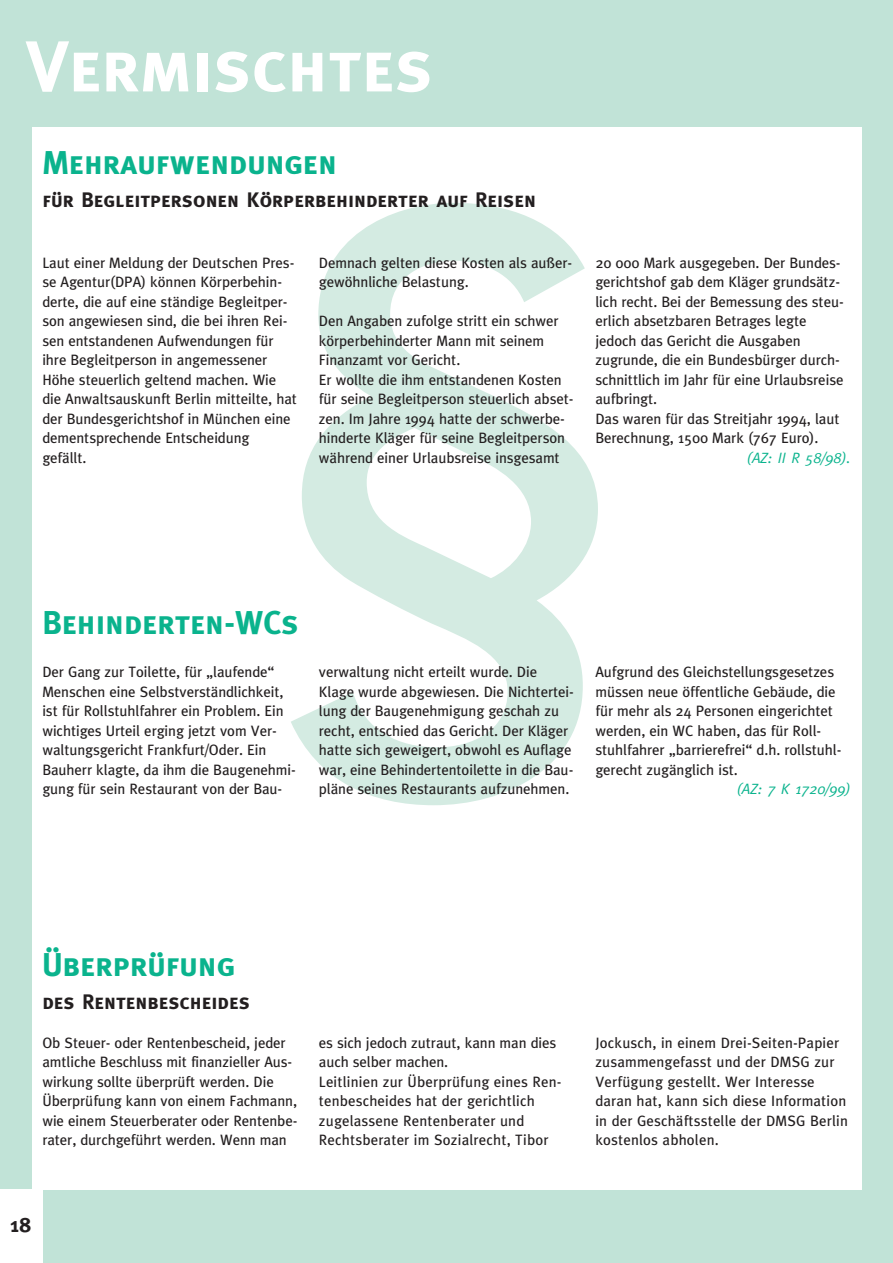
<style>
.page{position:relative;width:893px;height:1263px;background:#fff}
.page>*{position:absolute;margin:0;border:0;box-sizing:border-box;transform-origin:0 0}
.t1{font:690px "Meta";color:#d4ebe2}
.t2{font:72px "Meta Bold Caps";color:#fff}
.t3{font:33px "Meta Bold Caps";color:#0ab38d}
.t4{font:21px "Meta Bold Caps";color:#231f20}
.t5{font:700 21px "Meta Plus";color:#231f20}
.t6{font:15px/19.5px "Meta";color:#231f20}
.t7{font:italic 15px "Meta";color:#0ab38d}
</style>
<div class="page">
<div style="left:0;top:0;width:892px;height:1263px;background:#c1e3d7"></div>
<div style="left:32px;top:127px;width:829px;height:1063px;background:#fff"></div>
<div style="left:0;top:1190px;width:42px;height:73px;background:#fff"></div>
<h2 class="t2" style="left:26px;top:24px;width:408px">Vermischtes</h2>
<h3 class="t3" style="left:42px;top:143px;width:296px">Mehraufwendungen</h3>
<h3 class="t4" style="left:42px;top:187px;width:495px">für Begleitpersonen Körperbehinderter auf Reisen</h3>
<h1 class="t1" style="left:252px;top:209px;width:385px">§</h1>
<p class="t6" style="left:595px;top:254px;width:250px">20 000 Mark ausgegeben. Der Bundes&shy;gerichtshof gab dem Kläger grundsätz&shy;lich recht. Bei der Bemessung des steu&shy;erlich absetzbaren Betrages legte jedoch das Gericht die Ausgaben zugrunde, die ein Bundesbürger durch&shy;schnittlich im Jahr für eine Urlaubsreise aufbringt.<br>Das waren für das Streitjahr 1994, laut Berechnung, 1500 Mark (767 Euro).</p>
<p class="t7" style="left:746px;top:452px;width:105px">(AZ: II R 58/98).</p>
<p class="t6" style="left:42px;top:254px;width:256px">Laut einer Meldung der Deutschen Pres&shy;se Agentur(DPA) können Körperbehin&shy;derte, die auf eine ständige Begleitper&shy;son angewiesen sind, die bei ihren Rei&shy;sen entstandenen Aufwendungen für ihre Begleitperson in angemessener Höhe steuerlich geltend machen. Wie die Anwaltsauskunft Berlin mitteilte, hat der Bundesgerichtshof in München eine dementsprechende Entscheidung gefällt.</p>
<p class="t6" style="left:319px;top:254px;width:255px">Demnach gelten diese Kosten als außer&shy;gewöhnliche Belastung.</p>
<p class="t6" style="left:319px;top:313px;width:256px">Den Angaben zufolge stritt ein schwer körperbehinderter Mann mit seinem Finanzamt vor Gericht.<br>Er wollte die ihm entstandenen Kosten für seine Begleitperson steuerlich abset&shy;zen. Im Jahre 1994 hatte der schwerbe&shy;hinderte Kläger für seine Begleitperson während einer Urlaubsreise insgesamt</p>
<h3 class="t3" style="left:42px;top:604px;width:258px">Behinderten-WCs</h3>
<p class="t6" style="left:42px;top:664px;width:255px">Der Gang zur Toilette, für „laufende“ Menschen eine Selbstverständlichkeit, ist für Rollstuhlfahrer ein Problem. Ein wichtiges Urteil erging jetzt vom Ver&shy;waltungsgericht Frankfurt/Oder. Ein Bauherr klagte, da ihm die Baugenehmi&shy;gung für sein Restaurant von der Bau-</p>
<p class="t6" style="left:595px;top:664px;width:247px">Aufgrund des Gleichstellungsgesetzes müssen neue öffentliche Gebäude, die für mehr als 24 Personen eingerichtet werden, ein WC haben, das für Roll&shy;stuhlfahrer „barrierefrei“ d.h. rollstuhl&shy;gerecht zugänglich ist.</p>
<p class="t6" style="left:319px;top:664px;width:256px">verwaltung nicht erteilt wurde. Die Klage wurde abgewiesen. Die Nichtertei&shy;lung der Baugenehmigung geschah zu recht, entschied das Gericht. Der Kläger hatte sich geweigert, obwohl es Auflage war, eine Behindertentoilette in die Bau&shy;pläne seines Restaurants aufzunehmen.</p>
<p class="t7" style="left:736px;top:784px;width:115px">(AZ: 7 K 1720/99)</p>
<h3 class="t3" style="left:42px;top:946px;width:194px">Überprüfung</h3>
<h3 class="t4" style="left:42px;top:989px;width:209px">des Rentenbescheides</h3>
<p class="t6" style="left:42px;top:1034px;width:256px">Ob Steuer- oder Rentenbescheid, jeder amtliche Beschluss mit finanzieller Aus&shy;wirkung sollte überprüft werden. Die Überprüfung kann von einem Fachmann, wie einem Steuerberater oder Rentenbe&shy;rater, durchgeführt werden. Wenn man</p>
<p class="t6" style="left:319px;top:1034px;width:244px">es sich jedoch zutraut, kann man dies auch selber machen.<br>Leitlinien zur Überprüfung eines Ren&shy;tenbescheides hat der gerichtlich zugelassene Rentenberater und Rechtsberater im Sozialrecht, Tibor</p>
<p class="t6" style="left:595px;top:1034px;width:254px">Jockusch, in einem Drei-Seiten-Papier zusammengefasst und der DMSG zur Verfügung gestellt. Wer Interesse daran hat, kann sich diese Information in der Geschäftsstelle der DMSG Berlin kostenlos abholen.</p>
<h3 class="t5" style="left:10px;top:1217px;width:23px">18</h3>
</div>
